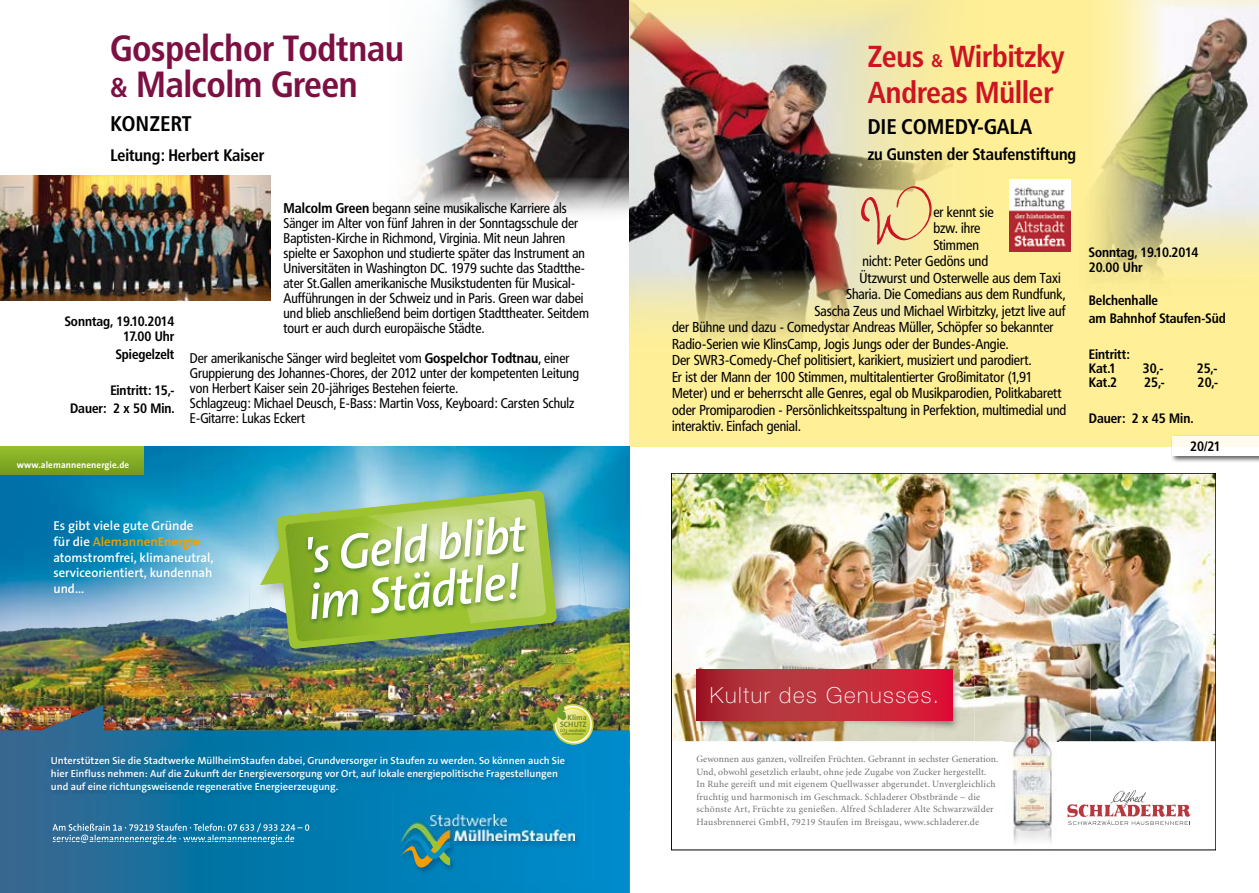
<style>
.page{position:relative;width:1259px;height:893px;background:#fff}
.page>*{position:absolute;margin:0;border:0;box-sizing:border-box;transform-origin:0 0}
.t1{font:78px "Petras Script EF";color:#cd1421;scale:.83 1}
.t2{font:italic 600 50.4px/46.7px "The Sans B6";color:#fff;scale:.96 1}
.t3{font:700 36px/36px "Frutiger Condensed BQ";color:#7c1043}
.t4{font:700 30px/36px "Frutiger Condensed BQ";color:#cd1421}
.t5{font:100 22.2px "Helvetica Neue";letter-spacing:.07em;color:#fff}
.t6{font:700 21px "Frutiger Condensed BQ";letter-spacing:.02em;color:#000}
.t7{font:700 16.5px "Frutiger Condensed BQ";color:#000}
.t8{font:14.25px "Frutiger Condensed BQ";color:#000}
.t9{font:13.95px/15px "Frutiger Condensed BQ";color:#000}
.t10{font:700 13.5px/15px "Frutiger Condensed BQ";color:#000}
.t11{font:600 12.9px/15.8px "The Sans B6";color:#fff}
.t12{font:600 10.35px/13.2px "The Sans B6";color:#fff}
.t13{font:9.6px/12.6px "Minion";letter-spacing:.02em;color:#706f6f}
.t14{font:600 9.6px "The Sans B6";color:#fff;scale:.96 1}
.t15{font:700 9.3px "The Sans B7";letter-spacing:.01em;color:#fff}
.t16{font:700 7.95px "The Sans B7";color:#6c8632}
.t17{font:700 7.65px "The Sans B7";color:#6c8632}
.t18{font:700 4.65px "The Sans B7";color:#5c7c22;scale:.9 1}
.t19{font:700 3.45px "The Sans B7";color:#5c7c22}
.s1{font-size:27px}
.s2{font-weight:700}
.s3{color:#f59c00}
.s4{font-family:"The Sans B7";font-weight:700;color:#f59c00}
.s5{font-size:18px}
</style>
<div class="page">
<img style="left:402px;top:0;width:227px;height:214px">
<div style="left:629px;top:0;width:630px;height:446px;background:#fff097"></div>
<img style="left:629px;top:0;width:328px;height:343px">
<img style="left:1094px;top:0;width:165px;height:280px">
<img style="left:0;top:446px;width:629px;height:75px">
<img style="left:0;top:521px;width:629px;height:88px">
<img style="left:0;top:609px;width:629px;height:76px">
<img style="left:249px;top:480px;width:330px;height:127px">
<img style="left:249px;top:611px;width:21px;height:60px">
<img style="left:579px;top:537px;width:7px;height:67px">
<svg style="left:579px;top:604px;width:7px;height:5px"></svg>
<img style="left:579px;top:609px;width:11px;height:34px">
<img style="left:276px;top:671px;width:23px;height:2px">
<img style="left:260px;top:485px;width:317px;height:36px">
<img style="left:557px;top:521px;width:22px;height:84px">
<img style="left:557px;top:605px;width:22px;height:4px">
<img style="left:270px;top:609px;width:309px;height:62px">
<img style="left:260px;top:490px;width:297px;height:159px">
<div style="left:0;top:446px;width:143px;height:28px;background:linear-gradient(to bottom,#97c02e,#739c1f)"></div>
<img style="left:585px;top:685px;width:44px;height:20px">
<img style="left:0;top:685px;width:585px;height:20px">
<img style="left:0;top:705px;width:629px;height:188px">
<img style="left:393px;top:794px;width:200px;height:90px">
<svg style="left:401px;top:840px;width:173px;height:27px;background:#1686ad"></svg>
<img style="left:45px;top:750px;width:540px;height:90px">
<img style="left:401px;top:814px;width:173px;height:26px">
<img style="left:52px;top:823px;width:257px;height:9px">
<img style="left:70px;top:835px;width:224px;height:5px">
<svg style="left:553px;top:704px;width:40px;height:41px"></svg>
<img style="left:543px;top:703px;width:23px;height:21px">
<img style="left:0;top:176px;width:270px;height:125px">
<img style="left:673px;top:475px;width:541px;height:266px">
<img style="left:696px;top:670px;width:264px;height:60px">
<svg style="left:696px;top:669px;width:256px;height:52px;background:#be2938"></svg>
<img style="left:974px;top:659px;width:116px;height:83px">
<img style="left:1004px;top:690px;width:54px;height:154px">
<svg style="left:1067px;top:790px;width:123px;height:35px"></svg>
<img style="left:1009px;top:179px;width:61px;height:72px">
<div style="left:1170px;top:434px;width:89px;height:29px;background:#000;opacity:.75"></div>
<div style="left:1172px;top:436px;width:87px;height:20px;background:linear-gradient(to right,#fffdf6,#fffdf6)"></div>
<h3 class="t3" style="left:111px;top:30px;width:295px">Gospelchor Todtnau <span class="s1">&amp;</span> Malcolm Green</h3>
<h3 class="t6" style="left:111px;top:111px;width:82px">KONZERT</h3>
<p class="t7" style="left:111px;top:145px;width:155px">Leitung: Herbert Kaiser</p>
<p class="t10" style="left:65px;top:313px;width:111px;text-align:right">Sonntag, 19.10.2014<br>17.00 Uhr</p>
<p class="t10" style="left:116px;top:346px;width:60px">Spiegelzelt</p>
<p class="t10" style="left:70px;top:381px;width:106px;line-height:18px;text-align:right">Eintritt: 15,-<br>Dauer: 2 x 50 Min.</p>
<p class="t15" style="left:17px;top:460px;width:114px">www.alemannenenergie.de</p>
<p class="t9" style="left:283px;top:200px;width:307px"><span class="s2">Malcolm Green</span> begann seine musikalische Karriere als Sänger im Alter von fünf Jahren in der Sonntagsschule der Baptisten-Kirche in Richmond, Virginia. Mit neun Jahren spielte er Saxophon und studierte später das Instrument an Universitäten in Washington DC. 1979 suchte das Stadtthe&shy;ater St.Gallen amerikanische Musikstudenten für Musical-Aufführungen in der Schweiz und in Paris. Green war dabei und blieb anschließend beim dortigen Stadttheater. Seitdem tourt er auch durch europäische Städte.</p>
<p class="t9" style="left:190px;top:350px;width:391px">Der amerikanische Sänger wird begleitet vom <span class="s2">Gospelchor Todtnau</span>, einer Gruppierung des Johannes-Chores, der 2012 unter der kompetenten Leitung von Herbert Kaiser sein 20-jähriges Bestehen feierte.<br>Schlagzeug: Michael Deusch, E-Bass: Martin Voss, Keyboard: Carsten Schulz E-Gitarre: Lukas Eckert</p>
<p class="t11" style="left:53px;top:518px;width:162px">Es gibt viele gute Gründe<br>für die <span class="s3">Alemannen</span><span class="s4">Energie</span><span class="s3">: </span>atomstromfrei, klimaneutral, serviceorientiert, kundennah und...</p>
<h2 class="t2" style="left:301px;top:535px;width:242px;rotate:-6deg">'sGeld blibt im Städtle!</h2>
<p class="t17" style="left:567px;top:713px;width:21px">Klima</p>
<p class="t16" style="left:560px;top:720px;width:28px">SCHUTZ</p>
<p class="t18" style="left:560px;top:728px;width:30px">CO2-neutrales</p>
<p class="t19" style="left:562px;top:732px;width:23px">Unternehmen</p>
<p class="t12" style="left:51px;top:754px;width:516px">Unterstützen Sie die Stadtwerke MüllheimStaufen dabei, Grundversorger in Staufen zu werden. So können auch Sie hier Einfluss nehmen: Auf die Zukunft der Energieversorgung vor Ort, auf lokale energiepolitische Fragestellungen und auf eine richtungsweisende regenerative Energieerzeugung.</p>
<p class="t14" style="left:52px;top:833px;width:254px">service@alemannenenergie.de · www.alemannenenergie.de</p>
<h3 class="t4" style="left:867px;top:38px;width:198px">Zeus <span class="s5">&amp;</span> Wirbitzky<br>Andreas Müller</h3>
<h3 class="t6" style="left:867px;top:114px;width:166px">DIE COMEDY-GALA</h3>
<p class="t7" style="left:867px;top:144px;width:210px">zu Gunsten der Staufenstiftung</p>
<h1 class="t1" style="left:861px;top:165px;width:89px">W</h1>
<p class="t8" style="left:933px;top:203px;width:62px">er kennt sie</p>
<p class="t8" style="left:933px;top:219px;width:49px">bzw. ihre</p>
<p class="t8" style="left:933px;top:236px;width:47px">Stimmen</p>
<p class="t8" style="left:862px;top:252px;width:127px">nicht: Peter Gedöns und</p>
<p class="t8" style="left:859px;top:269px;width:203px">Ützwurst und Osterwelle aus dem Taxi</p>
<p class="t8" style="left:846px;top:285px;width:221px">Sharia. Die Comedians aus dem Rundfunk,</p>
<p class="t8" style="left:814px;top:302px;width:252px">Sascha Zeus und Michael Wirbitzky, jetzt live auf</p>
<p class="t8" style="left:672px;top:318px;width:383px">der Bühne und dazu - Comedystar Andreas Müller, Schöpfer so bekannter</p>
<p class="t8" style="left:672px;top:335px;width:338px">Radio-Serien wie KlinsCamp, Jogis Jungs oder der Bundes-Angie.</p>
<p class="t8" style="left:672px;top:351px;width:361px">Der SWR3-Comedy-Chef politisiert, karikiert, musiziert und parodiert.</p>
<p class="t8" style="left:672px;top:368px;width:362px">Er ist der Mann der 100 Stimmen, multitalentierter Großimitator (1,91</p>
<p class="t8" style="left:672px;top:384px;width:391px">Meter) und er beherrscht alle Genres, egal ob Musikparodien, Politkabarett</p>
<p class="t8" style="left:672px;top:401px;width:396px">oder Promiparodien - Persönlichkeitsspaltung in Perfektion, multimedial und</p>
<p class="t8" style="left:672px;top:417px;width:130px">interaktiv. Einfach genial.</p>
<p class="t10" style="left:1089px;top:245px;width:111px">Sonntag, 19.10.2014<br>20.00 Uhr</p>
<p class="t10" style="left:1089px;top:291px;width:138px;line-height:18px">Belchenhalle<br>am Bahnhof Staufen-Süd</p>
<p class="t10" style="left:1089px;top:348px;width:42px;line-height:13.5px">Eintritt:<br>Kat.1</p>
<p class="t10" style="left:1143px;top:360px;width:22px">30,-</p>
<p class="t10" style="left:1197px;top:360px;width:22px">25,-</p>
<p class="t10" style="left:1089px;top:375px;width:30px">Kat.2</p>
<p class="t10" style="left:1144px;top:375px;width:22px">25,-</p>
<p class="t10" style="left:1197px;top:375px;width:22px">20,-</p>
<p class="t10" style="left:1089px;top:411px;width:106px">Dauer: 2 x 45 Min.</p>
<p class="t10" style="left:1190px;top:438px;width:32px">20/21</p>
<h3 class="t5" style="left:710px;top:682px;width:231px">Kultur des Genusses.</h3>
<p class="t13" style="left:696px;top:753px;width:304px">Gewonnen aus ganzen, vollreifen Früchten. Gebrannt in sechster Generation.<br>Und, obwohl gesetzlich erlaubt, ohne jede Zugabe von Zucker hergestellt.<br>In Ruhe gereift und mit eigenem Quellwasser abgerundet. Unvergleichlich fruchtig und harmonisch im Geschmack. Schladerer Obstbrände – die schönste Art, Früchte zu genießen. Alfred Schladerer Alte Schwarzwälder Hausbrennerei GmbH, 79219 Staufen im Breisgau, www.schladerer.de</p>
</div>
